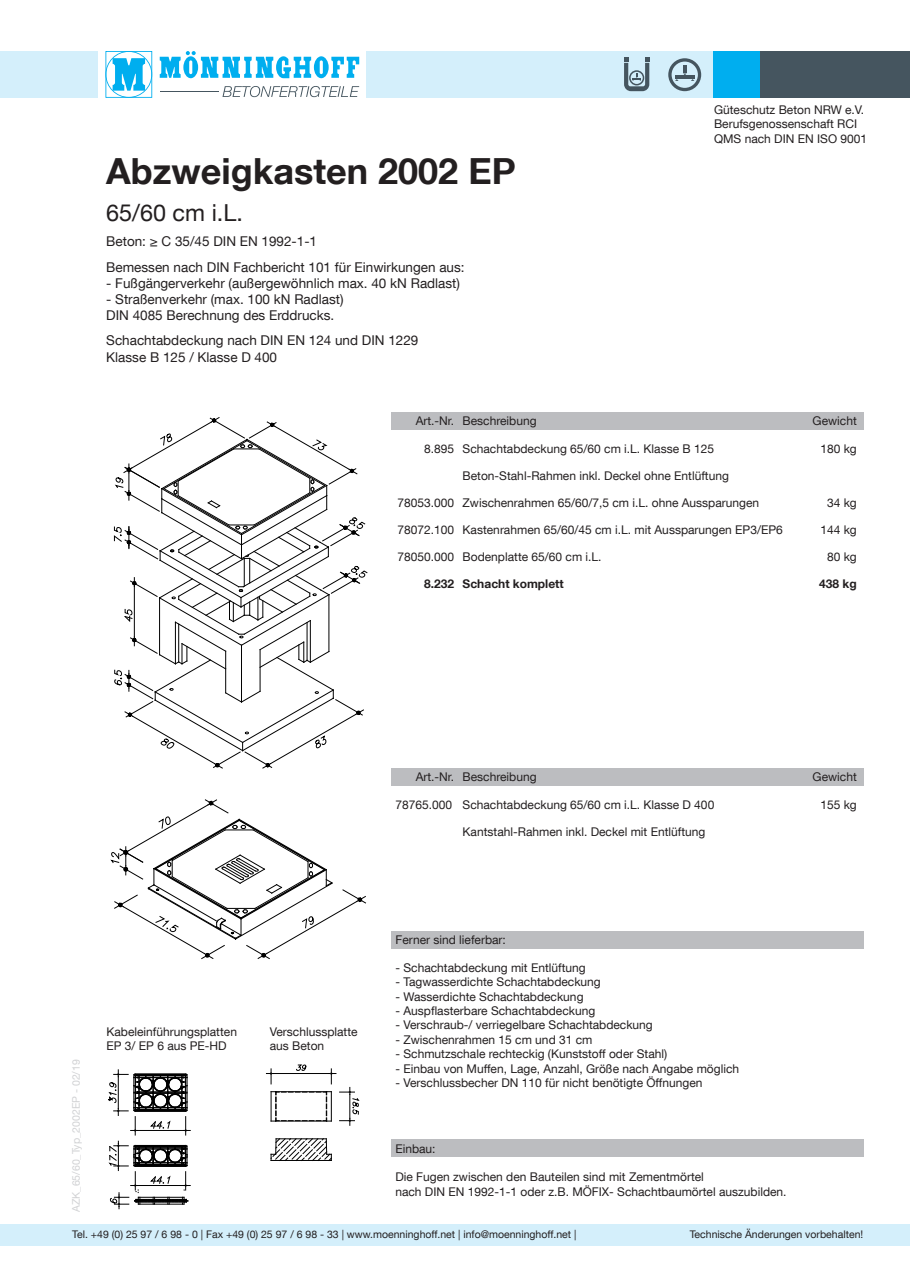
<style>
.page{position:relative;width:910px;height:1280px;background:#fff}
.page>*{position:absolute;margin:0;border:0;box-sizing:border-box;transform-origin:0 0}
.t1{font:700 36px "Helvetica Neue LT Com";color:#231f20}
.t2{font:23.4px "Helvetica Neue LT Com";color:#231f20}
.t3{font:13.5px "Helvetica Neue LT Com";color:#231f20}
.t4{font:12px/14.4px "Helvetica Neue LT Com";color:#231f20}
.t5{font:700 12px "Helvetica Neue LT Com";color:#231f20}
.t6{font:10.5px "Helvetica Neue LT Com";color:#231f20}
.t7{font:10.5px "Helvetica Neue LT Com";color:#d1d2d4}
</style>
<div class="page">
<div style="left:0;top:1225px;width:910px;height:21px;background:#d4effb"></div>
<svg style="left:105px;top:51px;width:47px;height:47px"></svg>
<svg style="left:160px;top:51px;width:199px;height:27px"></svg>
<hr style="left:160px;top:91px;width:58px;height:1px;background:#45555f">
<svg style="left:222px;top:86px;width:137px;height:11px"></svg>
<div style="left:0;top:51px;width:98px;height:47px;background:#d4effb"></div>
<div style="left:366px;top:51px;width:349px;height:47px;background:#d4effb"></div>
<div style="left:713px;top:51px;width:47px;height:47px;background:#00aeef"></div>
<div style="left:760px;top:51px;width:150px;height:47px;background:#45555f"></div>
<svg style="left:668px;top:58px;width:33px;height:33px"></svg>
<svg style="left:624px;top:58px;width:25px;height:33px"></svg>
<div style="left:391px;top:931px;width:472px;height:18px;background:#bcbdc0"></div>
<div style="left:391px;top:1140px;width:472px;height:17px;background:#bcbdc0"></div>
<div style="left:391px;top:768px;width:472px;height:17px;background:#bcbdc0"></div>
<div style="left:391px;top:412px;width:472px;height:18px;background:#bcbdc0"></div>
<svg style="left:114px;top:417px;width:254px;height:352px"></svg>
<svg style="left:111px;top:799px;width:255px;height:160px"></svg>
<svg style="left:109px;top:1070px;width:81px;height:65px"></svg>
<svg style="left:109px;top:1141px;width:81px;height:68px"></svg>
<svg style="left:271px;top:1138px;width:61px;height:23px"></svg>
<svg style="left:266px;top:1064px;width:93px;height:61px"></svg>
<p class="t1" style="left:106px;top:149px;width:411px">Abzweigkasten 2002 EP</p>
<p class="t2" style="left:106px;top:198px;width:138px">65/60 cm i.L.</p>
<p class="t3" style="left:106px;top:233px;width:212px">Beton: ≥ C 35/45 DIN EN 1992-1-1</p>
<p class="t3" style="left:106px;top:258px;width:360px">Bemessen nach DIN Fachbericht 101 für Einwirkungen aus:</p>
<p class="t3" style="left:106px;top:275px;width:355px">- Fußgängerverkehr (außergewöhnlich max. 40 kN Radlast)</p>
<p class="t3" style="left:106px;top:291px;width:239px">- Straßenverkehr (max. 100 kN Radlast)</p>
<p class="t3" style="left:106px;top:307px;width:230px">DIN 4085 Berechnung des Erddrucks.</p>
<p class="t3" style="left:106px;top:332px;width:314px">Schachtabdeckung nach DIN EN 124 und DIN 1229</p>
<p class="t3" style="left:106px;top:348px;width:172px">Klasse B 125 / Klasse D 400</p>
<p class="t4" style="left:714px;top:102px;width:155px">Güteschutz Beton NRW e.V.<br>Berufsgenossenschaft RCI<br>QMS nach DIN EN ISO 9001</p>
<p class="t4" style="left:416px;top:414px;width:122px">Art.-Nr. Beschreibung</p>
<p class="t4" style="left:813px;top:414px;width:46px">Gewicht</p>
<p class="t4" style="left:424px;top:441px;width:32px">8.895</p>
<p class="t4" style="left:397px;top:495px;width:58px">78053.000</p>
<p class="t4" style="left:397px;top:522px;width:58px">78072.100</p>
<p class="t4" style="left:397px;top:549px;width:58px">78050.000</p>
<p class="t5" style="left:424px;top:576px;width:32px">8.232</p>
<p class="t4" style="left:463px;top:441px;width:253px">Schachtabdeckung 65/60 cm i.L. Klasse B 125</p>
<p class="t4" style="left:463px;top:468px;width:268px">Beton-Stahl-Rahmen inkl. Deckel ohne Entlüftung</p>
<p class="t4" style="left:463px;top:495px;width:298px">Zwischenrahmen 65/60/7,5 cm i.L. ohne Aussparungen</p>
<p class="t4" style="left:463px;top:522px;width:322px">Kastenrahmen 65/60/45 cm i.L. mit Aussparungen EP3/EP6</p>
<p class="t4" style="left:463px;top:549px;width:140px">Bodenplatte 65/60 cm i.L.</p>
<p class="t5" style="left:463px;top:576px;width:103px">Schacht komplett</p>
<p class="t4" style="left:820px;top:441px;width:38px">180 kg</p>
<p class="t4" style="left:827px;top:495px;width:31px">34 kg</p>
<p class="t4" style="left:820px;top:522px;width:38px">144 kg</p>
<p class="t4" style="left:827px;top:549px;width:31px">80 kg</p>
<p class="t5" style="left:819px;top:576px;width:39px">438 kg</p>
<p class="t4" style="left:416px;top:769px;width:122px">Art.-Nr. Beschreibung</p>
<p class="t4" style="left:813px;top:769px;width:46px">Gewicht</p>
<p class="t4" style="left:395px;top:797px;width:58px">78765.000</p>
<p class="t4" style="left:463px;top:797px;width:253px">Schachtabdeckung 65/60 cm i.L. Klasse D 400</p>
<p class="t4" style="left:463px;top:824px;width:244px">Kantstahl-Rahmen inkl. Deckel mit Entlüftung</p>
<p class="t4" style="left:820px;top:797px;width:38px">155 kg</p>
<p class="t7" style="left:70px;top:1212px;width:154px;rotate:-90deg">AZK_65/60_Typ_2002EP - 02/19</p>
<p class="t4" style="left:107px;top:1024px;width:132px">Kabeleinführungsplatten<br>EP 3/ EP 6 aus PE-HD</p>
<p class="t4" style="left:270px;top:1024px;width:89px">Verschlussplatte</p>
<p class="t4" style="left:270px;top:1038px;width:56px">aus Beton</p>
<p class="t4" style="left:395px;top:932px;width:112px">Ferner sind lieferbar:</p>
<p class="t4" style="left:395px;top:960px;width:192px">- Schachtabdeckung mit Entlüftung</p>
<p class="t4" style="left:395px;top:974px;width:207px">- Tagwasserdichte Schachtabdeckung</p>
<p class="t4" style="left:395px;top:989px;width:190px">- Wasserdichte Schachtabdeckung</p>
<p class="t4" style="left:395px;top:1003px;width:201px">- Auspflasterbare Schachtabdeckung</p>
<p class="t4" style="left:395px;top:1017px;width:259px">- Verschraub-/ verriegelbare Schachtabdeckung</p>
<p class="t4" style="left:395px;top:1032px;width:198px">- Zwischenrahmen 15 cm und 31 cm</p>
<p class="t4" style="left:395px;top:1046px;width:273px">- Schmutzschale rechteckig (Kunststoff oder Stahl)</p>
<p class="t4" style="left:395px;top:1061px;width:345px">- Einbau von Muffen, Lage, Anzahl, Größe nach Angabe möglich</p>
<p class="t4" style="left:395px;top:1075px;width:308px">- Verschlussbecher DN 110 für nicht benötigte Öffnungen</p>
<p class="t4" style="left:395px;top:1141px;width:42px">Einbau:</p>
<p class="t4" style="left:395px;top:1169px;width:393px">Die Fugen zwischen den Bauteilen sind mit Zementmörtel<br>nach DIN EN 1992-1-1 oder z.B. MÖFIX- Schachtbaumörtel auszubilden.</p>
<p class="t6" style="left:72px;top:1228px;width:506px">Tel. +49 (0) 25 97 / 6 98 - 0 | Fax +49 (0) 25 97 / 6 98 - 33 | www.moenninghoff.net | info@moenninghoff.net |</p>
<p class="t6" style="left:690px;top:1228px;width:175px">Technische Änderungen vorbehalten!</p>
</div>
